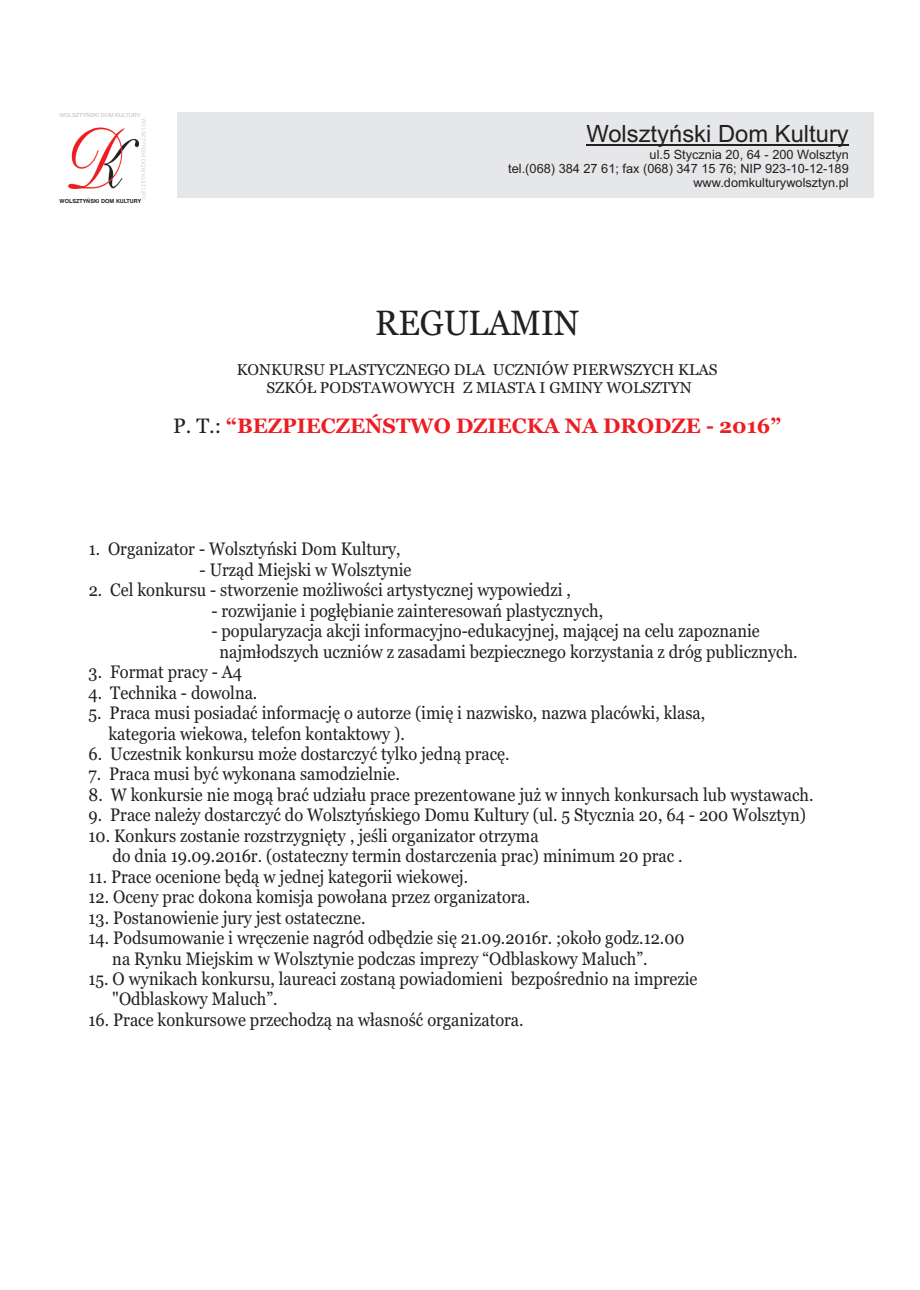
<style>
.page{position:relative;width:920px;height:1290px;background:#fff}
.page>*{position:absolute;margin:0;border:0;box-sizing:border-box;transform-origin:0 0}
.t1{font:34.95px "Georgia";color:#231f20;scale:.94 1}
.t2{font:23.85px "Arial";color:#231f20}
.t3{font:700 20.85px "Georgia";color:#ee1d23}
.t4{font:18px/20.4px "Georgia";color:#231f20;scale:.91 1}
.t5{font:15.6px/17.7px "Georgia";color:#231f20;text-align:center}
.t6{font:12.75px/14.2px "Arial";color:#231f20;text-align:right}
.t7{font:5.55px "Arial";color:#bcbdc0}
.t8{font:5.55px "Arial";color:#d1d2d4}
.t9{font:700 5.55px "Swiss 721 BT";color:#231f20}
.s1{font-weight:400;color:#231f20}
</style>
<div class="page">
<div style="left:177px;top:113px;width:697px;height:85px;background:#e6e7e9"></div>
<hr style="left:586px;top:144px;width:263px;height:2px;background:#231f20">
<img style="left:68px;top:127px;width:71px;height:61px">
<p class="t7" style="left:59px;top:113px;width:83px">WOLSZTYÑSKI DOM KULTURY</p>
<p class="t8" style="left:146px;top:118px;width:83px;rotate:90deg">WOLSZTYÑSKI DOM KULTURY</p>
<p class="t9" style="left:60px;top:198px;width:83px">WOLSZTYÑSKI DOM KULTURY</p>
<h2 class="t2" style="left:586px;top:125px;width:264px">Wolsztyñski Dom Kultury</h2>
<p class="t6" style="left:508px;top:148px;width:342px">ul.5 Stycznia 20, 64 - 200 Wolsztyn<br>tel.(068) 384 27 61; fax (068) 347 15 76; NIP 923-10-12-189 www.domkulturywolsztyn.pl</p>
<h1 class="t1" style="left:375px;top:308px;width:218px">REGULAMIN</h1>
<p class="t5" style="left:237px;top:362px;width:482px">KONKURSU PLASTYCZNEGO DLA UCZNIÓW PIERWSZYCH KLAS<br>SZKÓ£ PODSTAWOWYCH Z MIASTA I GMINY WOLSZTYN</p>
<p class="t3" style="left:173px;top:417px;width:610px"><span class="s1">P. T.:</span> “BEZPIECZEÑSTWO DZIECKA NA DRODZE - 2016”</p>
<p class="t4" style="left:89px;top:540px;width:344px">1. Organizator - Wolsztyñski Dom Kultury,</p>
<p class="t4" style="left:200px;top:561px;width:234px">- Urz¹d Miejski w Wolsztynie</p>
<p class="t4" style="left:89px;top:581px;width:531px">2. Cel konkursu - stworzenie mo¿liwoœci artystycznej wypowiedzi ,</p>
<p class="t4" style="left:211px;top:602px;width:432px">- rozwijanie i pog³êbianie zainteresowañ plastycznych,</p>
<p class="t4" style="left:219px;top:622px;width:637px;text-indent:-8px">- popularyzacja akcji informacyjno-edukacyjnej, maj¹cej na celu zapoznanie najm³odszych uczniów z zasadami bezpiecznego korzystania z dróg publicznych.</p>
<p class="t4" style="left:89px;top:663px;width:170px">3. Format pracy - A4</p>
<p class="t4" style="left:89px;top:684px;width:187px">4. Technika - dowolna.</p>
<p class="t4" style="left:108px;top:704px;width:657px;text-indent:-20px">5. Praca musi posiadaæ informacjê o autorze (imiê i nazwisko, nazwa placówki, klasa, kategoria wiekowa, telefon kontaktowy ).</p>
<p class="t4" style="left:89px;top:745px;width:464px">6. Uczestnik konkursu mo¿e dostarczyæ tylko jedn¹ pracê.</p>
<p class="t4" style="left:89px;top:765px;width:344px">7. Praca musi byæ wykonana samodzielnie.</p>
<p class="t4" style="left:89px;top:786px;width:798px">8. W konkursie nie mog¹ braæ udzia³u prace prezentowane ju¿ w innych konkursach lub wystawach.</p>
<p class="t4" style="left:89px;top:806px;width:790px">9. Prace nale¿y dostarczyæ do Wolsztyñskiego Domu Kultury (ul. 5 Stycznia 20, 64 - 200 Wolsztyn)</p>
<p class="t4" style="left:112px;top:827px;width:628px;text-indent:-24px">10. Konkurs zostanie rozstrzygniêty , jeœli organizator otrzyma<br>do dnia 19.09.2016r. (ostateczny termin dostarczenia prac) minimum 20 prac .</p>
<p class="t4" style="left:89px;top:868px;width:419px">11. Prace ocenione bêd¹ w jednej kategorii wiekowej.</p>
<p class="t4" style="left:89px;top:888px;width:487px">12. Oceny prac dokona komisja powo³ana przez organizatora.</p>
<p class="t4" style="left:89px;top:908px;width:306px">13. Postanowienie jury jest ostateczne.</p>
<p class="t4" style="left:112px;top:929px;width:630px;text-indent:-24px">14. Podsumowanie i wrêczenie nagród odbêdzie siê 21.09.2016r. ;oko³o godz.12.00 na Rynku Miejskim w Wolsztynie podczas imprezy “Odblaskowy Maluch”.</p>
<p class="t4" style="left:112px;top:970px;width:645px;text-indent:-24px">15. O wynikach konkursu, laureaci zostan¹ powiadomieni bezpoœrednio na imprezie "Odblaskowy Maluch”.</p>
<p class="t4" style="left:89px;top:1011px;width:480px">16. Prace konkursowe przechodz¹ na w³asnoœæ organizatora.</p>
</div>
